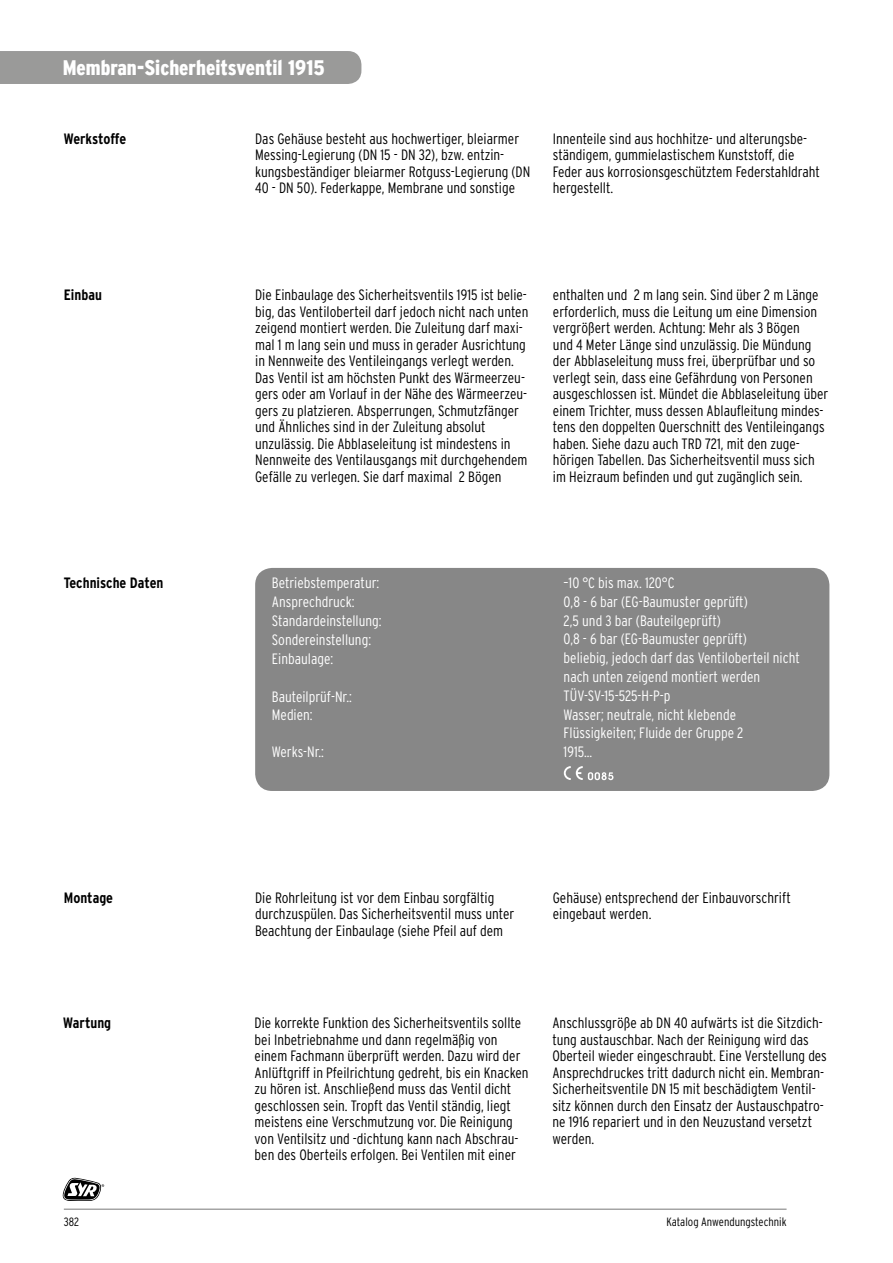
<style>
.page{position:relative;width:893px;height:1263px;background:#fff}
.page>*{position:absolute;margin:0;border:0;box-sizing:border-box;transform-origin:0 0}
.t1{font:900 condensed 21px "Interstate";color:#fff}
.t2{font:300 condensed 15px/16.5px "Interstate";color:#000}
.t3{font:300 condensed 15px/18.8px "Interstate";color:#fff}
.t4{font:700 condensed 15px "Interstate";color:#000}
.t5{font:300 condensed 12px "Interstate";color:#000}
</style>
<div class="page">
<div style="left:255px;top:568px;width:574px;height:223px;background:#878787;border-radius:17px"></div>
<svg style="left:63px;top:1178px;width:41px;height:23px"></svg>
<hr style="left:64px;top:1209px;width:723px;height:1px;background:#000">
<div style="left:0;top:51px;width:361px;height:33px;background:#9a9a99"></div>
<svg style="left:564px;top:766px;width:49px;height:14px"></svg>
<h1 class="t1" style="left:63px;top:56px;width:264px">Membran-Sicherheitsventil 1915</h1>
<p class="t4" style="left:64px;top:129px;width:64px">Werkstoffe</p>
<p class="t2" style="left:255px;top:130px;width:277px">Das Gehäuse besteht aus hochwertiger, bleiarmer Messing-Legierung (DN 15 - DN 32), bzw. entzin&shy;kungsbeständiger bleiarmer Rotguss-Legierung (DN 40 - DN 50). Federkappe, Membrane und sonstige</p>
<p class="t2" style="left:553px;top:130px;width:269px">Innenteile sind aus hochhitze- und alterungsbe&shy;ständigem, gummielastischem Kunststoff, die Feder aus korrosionsgeschütztem Federstahldraht hergestellt.</p>
<p class="t4" style="left:64px;top:286px;width:40px">Einbau</p>
<p class="t4" style="left:64px;top:573px;width:101px">Technische Daten</p>
<p class="t2" style="left:255px;top:286px;width:275px">Die Einbaulage des Sicherheitsventils 1915 ist belie&shy;big, das Ventiloberteil darf jedoch nicht nach unten zeigend montiert werden. Die Zuleitung darf maxi&shy;mal 1 m lang sein und muss in gerader Ausrichtung in Nennweite des Ventileingangs verlegt werden.<br>Das Ventil ist am höchsten Punkt des Wärmeerzeu&shy;gers oder am Vorlauf in der Nähe des Wärmeerzeu&shy;gers zu platzieren. Absperrungen, Schmutzfänger und Ähnliches sind in der Zuleitung absolut unzulässig. Die Abblaseleitung ist mindestens in Nennweite des Ventilausgangs mit durchgehendem Gefälle zu verlegen. Sie darf maximal 2 Bögen</p>
<p class="t2" style="left:553px;top:286px;width:277px">enthalten und 2 m lang sein. Sind über 2 m Länge erforderlich, muss die Leitung um eine Dimension vergrößert werden. Achtung: Mehr als 3 Bögen<br>und 4 Meter Länge sind unzulässig. Die Mündung der Abblaseleitung muss frei, überprüfbar und so verlegt sein, dass eine Gefährdung von Personen ausgeschlossen ist. Mündet die Abblaseleitung über einem Trichter, muss dessen Ablaufleitung mindes&shy;tens den doppelten Querschnitt des Ventileingangs haben. Siehe dazu auch TRD 721, mit den zuge&shy;hörigen Tabellen. Das Sicherheitsventil muss sich im Heizraum befinden und gut zugänglich sein.</p>
<p class="t3" style="left:272px;top:573px;width:111px;line-height:19.2px">Betriebstemperatur:<br>Ansprechdruck:<br>Standardeinstellung:<br>Sondereinstellung:<br>Einbaulage:</p>
<p class="t3" style="left:272px;top:687px;width:82px">Bauteilprüf-Nr.:<br>Medien:</p>
<p class="t3" style="left:272px;top:742px;width:54px">Werks-Nr.:</p>
<p class="t3" style="left:564px;top:573px;width:238px">–10 °C bis max. 120°C<br>0,8 - 6 bar (EG-Baumuster geprüft)<br>2,5 und 3 bar (Bauteilgeprüft)<br>0,8 - 6 bar (EG-Baumuster geprüft)<br>beliebig, jedoch darf das Ventiloberteil nicht nach unten zeigend montiert werden<br>TÜV-SV-15-525-H-P-p<br>Wasser; neutrale, nicht klebende<br>Flüssigkeiten; Fluide der Gruppe 2<br>1915...</p>
<p class="t4" style="left:64px;top:888px;width:51px">Montage</p>
<p class="t2" style="left:255px;top:889px;width:261px">Die Rohrleitung ist vor dem Einbau sorgfältig durchzuspülen. Das Sicherheitsventil muss unter<br>Beachtung der Einbaulage (siehe Pfeil auf dem</p>
<p class="t2" style="left:553px;top:889px;width:240px">Gehäuse) entsprechend der Einbauvorschrift eingebaut werden.</p>
<p class="t4" style="left:63px;top:1014px;width:49px">Wartung</p>
<p class="t2" style="left:552px;top:1015px;width:276px">Anschlussgröße ab DN 40 aufwärts ist die Sitzdich&shy;tung austauschbar. Nach der Reinigung wird das Oberteil wieder eingeschraubt. Eine Verstellung des Ansprechdruckes tritt dadurch nicht ein. Membran-Sicherheitsventile DN 15 mit beschädigtem Ventil&shy;sitz können durch den Einsatz der Austauschpatro&shy;ne 1916 repariert und in den Neuzustand versetzt werden.</p>
<p class="t2" style="left:255px;top:1015px;width:275px">Die korrekte Funktion des Sicherheitsventils sollte bei Inbetriebnahme und dann regelmäßig von einem Fachmann überprüft werden. Dazu wird der Anlüftgriff in Pfeilrichtung gedreht, bis ein Knacken zu hören ist. Anschließend muss das Ventil dicht geschlossen sein. Tropft das Ventil ständig, liegt meistens eine Verschmutzung vor. Die Reinigung von Ventilsitz und -dichtung kann nach Abschrau&shy;ben des Oberteils erfolgen. Bei Ventilen mit einer</p>
<p class="t5" style="left:64px;top:1215px;width:17px">382</p>
<p class="t5" style="left:666px;top:1215px;width:122px">Katalog Anwendungstechnik</p>
</div>
